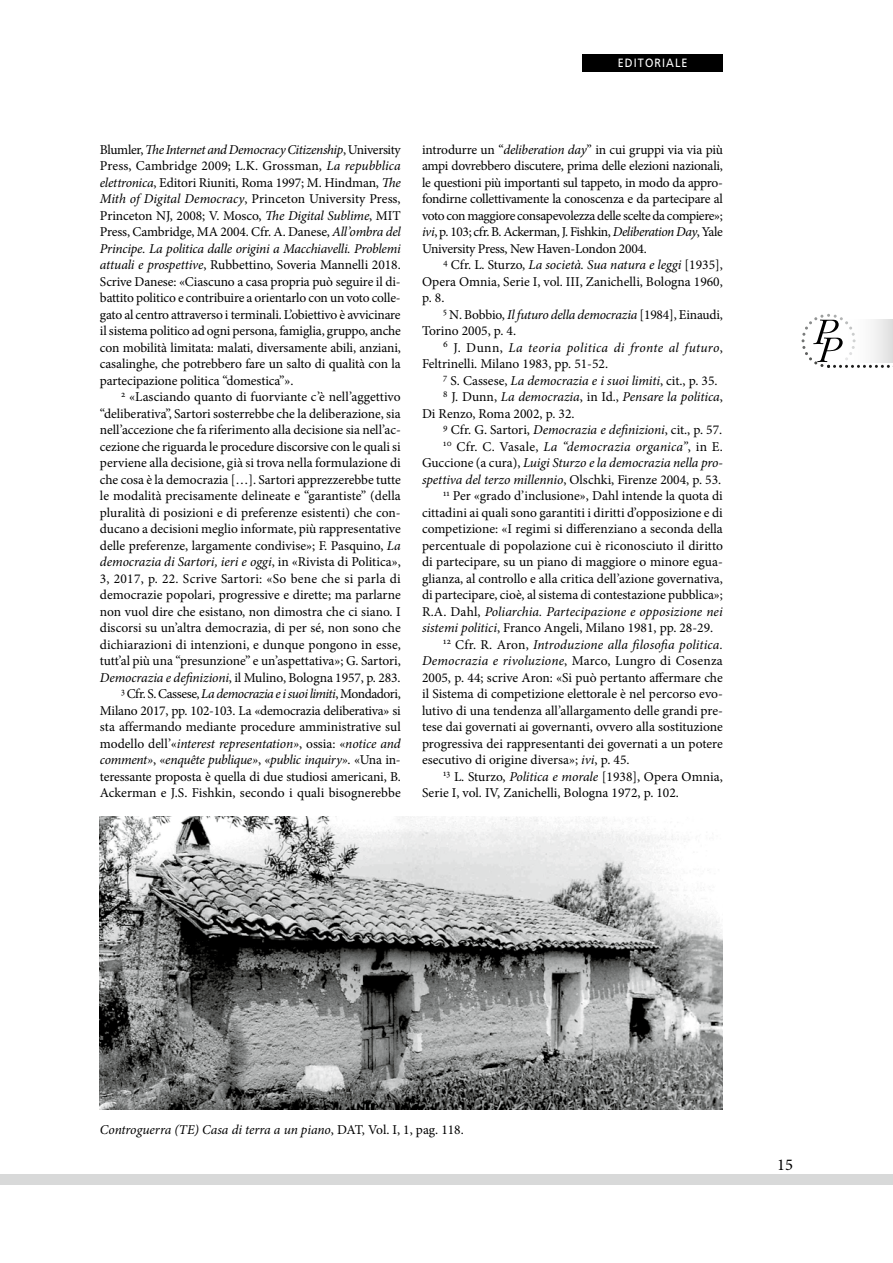
<style>
.page{position:relative;width:893px;height:1263px;background:#fff}
.page>*{position:absolute;margin:0;border:0;box-sizing:border-box;transform-origin:0 0}
.t1{font:16.5px "Minion Pro Ru";color:#000}
.t2{font:13.5px/16.5px "Minion Pro Ru";letter-spacing:-.005em;color:#000;text-align:justify}
.t3{font:italic 13.5px "Minion Pro Ru";color:#000}
.t4{font:italic 13.5px "Minion Pro";letter-spacing:-.005em;color:#000}
.t5{font:italic 13.5px "Minion Pro Ru";letter-spacing:.02em;color:#000}
.t6{font:12px "Frutiger";letter-spacing:.1em;color:#fff;scale:.9 1}
.s1{font-style:italic}
.s2{font-style:normal}
</style>
<div class="page">
<div style="left:583px;top:54px;width:140px;height:17px;background:#000"></div>
<div style="left:0;top:1175px;width:893px;height:10px;background:#d8d9d9"></div>
<svg style="left:801px;top:314px;width:92px;height:54px"></svg>
<img style="left:100px;top:816px;width:623px;height:294px">
<p class="t6" style="left:618px;top:56px;width:71px">EDITORIALE</p>
<p class="t2" style="left:100px;top:141px;width:303px">Blumler, <span class="s1">The Internet and Democracy Citizenship</span>, University Press, Cambridge 2009; L.K. Grossman, <span class="s1">La repubblica elettronica</span>, Editori Riuniti, Roma 1997; M. Hindman, <span class="s1">The Mith of Digital Democracy</span>, Princeton University Press, Princeton NJ, 2008; V. Mosco, <span class="s1">The Digital Sublime</span>, MIT Press, Cambridge, MA 2004. Cfr. A. Danese, <span class="s1">All’ombra del Principe. La politica dalle origini a Macchiavelli. Problemi attuali e prospettive</span>, Rubbettino, Soveria Mannelli 2018.<br>Scrive Danese: «Ciascuno a casa propria può seguire il di&shy;battito politico e contribuire a orientarlo con un voto colle&shy;gato al centro attraverso i terminali. L’obiettivo è avvicinare il sistema politico ad ogni persona, famiglia, gruppo, anche con mobilità limitata: malati, diversamente abili, anziani, casalinghe, che potrebbero fare un salto di qualità con la partecipazione politica “domestica”».</p>
<p class="t2" style="left:100px;top:389px;width:302px;text-align:right"><sup>2</sup> «Lasciando quanto di fuorviante c’è nell’aggettivo “deliberativa”, Sartori sosterrebbe che la deliberazione, sia nell’accezione che fa riferimento alla decisione sia nell’ac&shy;cezione che riguarda le procedure discorsive con le quali si perviene alla decisione, già si trova nella formulazione di che cosa è la democrazia […]. Sartori apprezzerebbe tutte le modalità precisamente delineate e “garantiste” (della pluralità di posizioni e di preferenze esistenti) che con&shy;ducano a decisioni meglio informate, più rappresentative delle preferenze, largamente condivise»; F. Pasquino, <span class="s1">La democrazia di Sartori, ieri e oggi</span>, in «Rivista di Politica», 3, 2017, p. 22. Scrive Sartori: «So bene che si parla di democrazie popolari, progressive e dirette; ma parlarne non vuol dire che esistano, non dimostra che ci siano. I discorsi su un’altra democrazia, di per sé, non sono che dichiarazioni di intenzioni, e dunque pongono in esse, tutt’al più una “presunzione” e un’aspettativa»; G. Sartori, <span class="s1">Democrazia e definizioni</span>, il Mulino, Bologna 1957, p. 283.<br><sup>3</sup> Cfr. S. Cassese, <span class="s1">La democrazia e i suoi limiti</span>, Mondadori, Milano 2017, pp. 102-103. La «democrazia deliberativa» si sta affermando mediante procedure amministrative sul modello dell’«<span class="s1">interest representation»</span>, ossia: «<span class="s1">notice and comment»</span>, «<span class="s1">enquête publique»</span>, «<span class="s1">public inquiry»</span>. «Una in&shy;teressante proposta è quella di due studiosi americani, B.<br>Ackerman e J.S. Fishkin, secondo i quali bisognerebbe</p>
<p class="t2" style="left:422px;top:141px;width:302px">introdurre un “<span class="s1">deliberation day</span>” in cui gruppi via via più ampi dovrebbero discutere, prima delle elezioni nazionali, le questioni più importanti sul tappeto, in modo da appro&shy;fondirne collettivamente la conoscenza e da partecipare al voto con maggiore consapevolezza delle scelte da compiere»; <span class="s1">ivi</span>, p. 103; cfr. B. Ackerman, J. Fishkin, <span class="s1">Deliberation Day</span>, Yale University Press, New Haven-London 2004.</p>
<p class="t2" style="left:422px;top:257px;width:302px;text-indent:21px"><sup>4</sup> Cfr. L. Sturzo, <span class="s1">La società. Sua natura e leggi</span> [1935], Opera Omnia, Serie I, vol. III, Zanichelli, Bologna 1960, p. 8.</p>
<p class="t2" style="left:422px;top:306px;width:302px;text-indent:21px"><sup>5</sup> N. Bobbio, <span class="s1">Il futuro della democrazia</span> [1984], Einaudi,<br>Torino 2005, p. 4.</p>
<p class="t2" style="left:422px;top:339px;width:302px;text-indent:21px"><sup>6</sup> J. Dunn, <span class="s1">La teoria politica di fronte al futuro</span>,<br>Feltrinelli. Milano 1983, pp. 51-52.</p>
<p class="t3" style="left:443px;top:371px;width:276px"><sup>7</sup> <span class="s2">S. Cassese,</span> La democrazia e i suoi limiti<span class="s2">, cit., p. 35.</span></p>
<p class="t3" style="left:443px;top:388px;width:281px"><sup>8</sup> <span class="s2">J. Dunn,</span> La democrazia<span class="s2">, in Id.,</span> Pensare la politica<span class="s2">,</span></p>
<p class="t2" style="left:422px;top:405px;width:154px">Di Renzo, Roma 2002, p. 32.</p>
<p class="t2" style="left:443px;top:422px;width:281px"><sup>9</sup> Cfr. G. Sartori, <span class="s1">Democrazia e definizioni</span>, cit., p. 57.</p>
<p class="t5" style="left:443px;top:437px;width:281px"><sup>10</sup> <span class="s2">Cfr. C. Vasale,</span> La “democrazia organica”<span class="s2">, in E.</span></p>
<p class="t3" style="left:422px;top:454px;width:302px"><span class="s2">Guccione (a cura),</span> Luigi Sturzo e la democrazia nella pro-</p>
<p class="t2" style="left:422px;top:471px;width:301px"><span class="s1">spettiva del terzo millennio</span>, Olschki, Firenze 2004, p. 53.</p>
<p class="t2" style="left:443px;top:488px;width:281px"><sup>11</sup> Per «grado d’inclusione», Dahl intende la quota di</p>
<p class="t2" style="left:422px;top:504px;width:302px">cittadini ai quali sono garantiti i diritti d’opposizione e di</p>
<p class="t2" style="left:422px;top:521px;width:302px">competizione: «I regimi si differenziano a seconda della</p>
<p class="t2" style="left:422px;top:537px;width:302px">percentuale di popolazione cui è riconosciuto il diritto</p>
<p class="t2" style="left:422px;top:554px;width:302px">di partecipare, su un piano di maggiore o minore egua-</p>
<p class="t2" style="left:422px;top:570px;width:302px">glianza, al controllo e alla critica dell’azione governativa,</p>
<p class="t2" style="left:422px;top:587px;width:302px">di partecipare, cioè, al sistema di contestazione pubblica»;</p>
<p class="t3" style="left:422px;top:602px;width:302px"><span class="s2">R.A. Dahl,</span> Poliarchia. Partecipazione e opposizione nei</p>
<p class="t2" style="left:422px;top:620px;width:293px"><span class="s1">sistemi politici</span>, Franco Angeli, Milano 1981, pp. 28-29.</p>
<p class="t3" style="left:443px;top:635px;width:281px"><sup>12</sup> <span class="s2">Cfr. R. Aron,</span> Introduzione alla filosofia politica.</p>
<p class="t3" style="left:422px;top:652px;width:302px">Democrazia e rivoluzione<span class="s2">, Marco, Lungro di Cosenza</span></p>
<p class="t2" style="left:422px;top:669px;width:302px">2005, p. 44; scrive Aron: «Si può pertanto affermare che</p>
<p class="t2" style="left:422px;top:686px;width:302px">il Sistema di competizione elettorale è nel percorso evo-</p>
<p class="t2" style="left:422px;top:702px;width:302px">lutivo di una tendenza all’allargamento delle grandi pre-</p>
<p class="t2" style="left:422px;top:719px;width:302px">tese dai governati ai governanti, ovvero alla sostituzione</p>
<p class="t2" style="left:422px;top:735px;width:302px">progressiva dei rappresentanti dei governati a un potere</p>
<p class="t2" style="left:422px;top:752px;width:209px">esecutivo di origine diversa»; <span class="s1">ivi</span>, p. 45.</p>
<p class="t2" style="left:443px;top:768px;width:281px"><sup>13</sup> L. Sturzo, <span class="s1">Politica e morale</span> [1938], Opera Omnia,</p>
<p class="t2" style="left:422px;top:785px;width:258px">Serie I, vol. IV, Zanichelli, Bologna 1972, p. 102.</p>
<p class="t4" style="left:100px;top:1120px;width:365px">Controguerra (TE) Casa di terra a un piano<span class="s2">, DAT, Vol. I, 1, pag. 118.</span></p>
<p class="t1" style="left:777px;top:1153px;width:17px">15</p>
</div>
